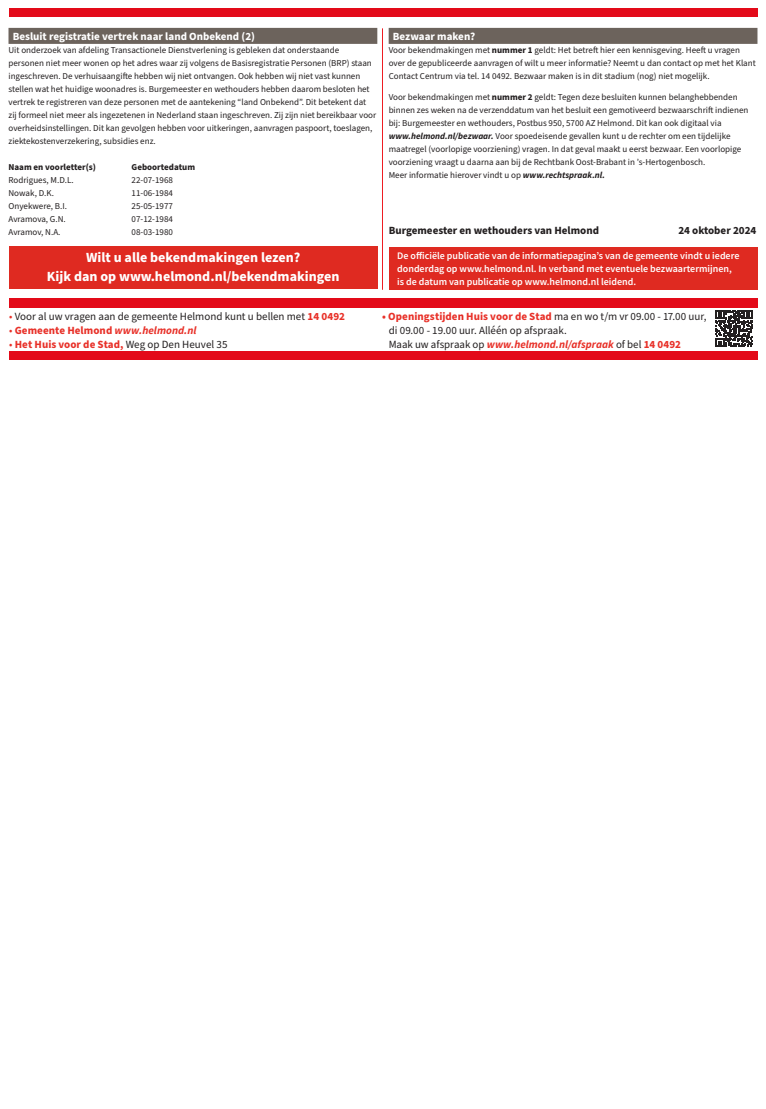
<style>
.page{position:relative;width:766px;height:1109px;background:#fff}
.page>*{position:absolute;margin:0;border:0;box-sizing:border-box;transform-origin:0 0}
.t1{font:700 14px/18px "Source Sans Pro";color:#fff;text-align:center}
.t2{font:11px/14px "Source Sans Pro";color:#231f20}
.t3{font:700 11px "Source Sans Pro";letter-spacing:.005em;color:#e83129}
.titelbalk_bekendmaking_warm_grey{font:700 11px "Source Sans Pro";color:#fff}
.t4{font:11px "Source Sans Pro Bold Italic 2";letter-spacing:.005em;color:#e83129}
.platte_tekst_bekendmaking{font:700 11px "Source Sans Pro";color:#231f20}
.t5{font:600 10px/13px "Source Sans Pro";color:#fff}
.platte_tekst_bekendmaking-2{font:9px/13px "Source Sans Pro";color:#231f20}
.platte_tekst_bekendmaking-3{font:700 9px "Source Sans Pro";color:#231f20}
.s1{font-weight:700}
.s2{font-family:"Source Sans Pro Bold Italic 2"}
.s3{color:#e83129}
.s4{font-weight:700;color:#e83129}
.s5{font-weight:400}
.s6{font-family:"Source Sans Pro Bold Italic 2";font-weight:400}
.s7{font-weight:400;color:#231f20}
.s8{font-weight:700;color:#e22821}
.s9{font-family:"Source Sans Pro";color:#231f20}
.s10{font-family:"Source Sans Pro";font-weight:700}
</style>
<div class="page">
<div style="left:9px;top:351px;width:748px;height:8px;background:#e30a19"></div>
<div style="left:9px;top:9px;width:748px;height:8px;background:#e30a19"></div>
<div style="left:9px;top:298px;width:749px;height:9px;background:#e30a19"></div>
<hr style="left:382px;top:28px;width:1px;height:262px;background:#ee1d23">
<svg style="left:715px;top:310px;width:37px;height:37px"></svg>
<div style="left:9px;top:28px;width:368px;height:16px;background:#6c635c"></div>
<div style="left:388px;top:28px;width:369px;height:16px;background:#6c635c"></div>
<div style="left:9px;top:246px;width:368px;height:42px;background:#df2a21"></div>
<div style="left:388px;top:247px;width:369px;height:42px;background:#df2a21"></div>
<p class="titelbalk_bekendmaking_warm_grey" style="left:13px;top:28px;width:244px">Besluit registratie vertrek naar land Onbekend (2)</p>
<p class="platte_tekst_bekendmaking-2" style="left:9px;top:43px;width:369px">Uit onderzoek van afdeling Transactionele Dienstverlening is gebleken dat onderstaande personen niet meer wonen op het adres waar zij volgens de Basisregistratie Personen (BRP) staan ingeschreven. De verhuisaangifte hebben wij niet ontvangen. Ook hebben wij niet vast kunnen stellen wat het huidige woonadres is. Burgemeester en wethouders hebben daarom besloten het vertrek te registreren van deze personen met de aantekening “land Onbekend”. Dit betekent dat zij formeel niet meer als ingezetenen in Nederland staan ingeschreven. Zij zijn niet bereikbaar voor overheidsinstellingen. Dit kan gevolgen hebben voor uitkeringen, aanvragen paspoort, toeslagen, ziektekostenverzekering, subsidies enz.</p>
<p class="platte_tekst_bekendmaking-3" style="left:9px;top:161px;width:89px">Naam en voorletter(s)</p>
<p class="platte_tekst_bekendmaking-3" style="left:132px;top:161px;width:65px">Geboortedatum</p>
<p class="platte_tekst_bekendmaking-2" style="left:9px;top:173px;width:67px">Rodrigues, M.D.L.</p>
<p class="platte_tekst_bekendmaking-2" style="left:132px;top:173px;width:43px">22-07-1968</p>
<p class="platte_tekst_bekendmaking-2" style="left:9px;top:186px;width:47px">Nowak, D.K.</p>
<p class="platte_tekst_bekendmaking-2" style="left:132px;top:186px;width:43px">11-06-1984</p>
<p class="platte_tekst_bekendmaking-2" style="left:9px;top:199px;width:60px">Onyekwere, B.I.</p>
<p class="platte_tekst_bekendmaking-2" style="left:132px;top:199px;width:43px">25-05-1977</p>
<p class="platte_tekst_bekendmaking-2" style="left:9px;top:212px;width:59px">Avramova, G.N.</p>
<p class="platte_tekst_bekendmaking-2" style="left:132px;top:212px;width:43px">07-12-1984</p>
<p class="platte_tekst_bekendmaking-2" style="left:9px;top:225px;width:53px">Avramov, N.A.</p>
<p class="platte_tekst_bekendmaking-2" style="left:132px;top:225px;width:43px">08-03-1980</p>
<p class="titelbalk_bekendmaking_warm_grey" style="left:393px;top:28px;width:84px">Bezwaar maken?</p>
<p class="platte_tekst_bekendmaking-2" style="left:388px;top:43px;width:368px">Voor bekendmakingen met <span class="s1">nummer 1</span> geldt: Het betreft hier een kennisgeving. Heeft u vragen over de gepubliceerde aanvragen of wilt u meer informatie? Neemt u dan contact op met het Klant<br>Contact Centrum via tel. 14 0492. Bezwaar maken is in dit stadium (nog) niet mogelijk.</p>
<p class="platte_tekst_bekendmaking-2" style="left:388px;top:90px;width:361px">Voor bekendmakingen met <span class="s1">nummer 2</span> geldt: Tegen deze besluiten kunnen belanghebbenden binnen zes weken na de verzenddatum van het besluit een gemotiveerd bezwaarschrift indienen bij: Burgemeester en wethouders, Postbus 950, 5700 AZ Helmond. Dit kan ook digitaal via</p>
<p class="platte_tekst_bekendmaking-2" style="left:388px;top:129px;width:354px"><span class="s2">www.helmond.nl/bezwaar.</span> Voor spoedeisende gevallen kunt u de rechter om een tijdelijke maatregel (voorlopige voorziening) vragen. In dat geval maakt u eerst bezwaar. Een voorlopige voorziening vraagt u daarna aan bij de Rechtbank Oost-Brabant in ’s-Hertogenbosch.</p>
<p class="platte_tekst_bekendmaking-2" style="left:388px;top:168px;width:218px">Meer informatie hierover vindt u op <span class="s2">www.rechtspraak.nl.</span></p>
<p class="platte_tekst_bekendmaking" style="left:388px;top:223px;width:212px">Burgemeester en wethouders van Helmond</p>
<p class="platte_tekst_bekendmaking" style="left:678px;top:223px;width:80px">24 oktober 2024</p>
<h1 class="t1" style="left:47px;top:249px;width:294px">Wilt u alle bekendmakingen lezen?<br>Kijk dan op www.helmond.nl/bekendmakingen</h1>
<p class="t5" style="left:397px;top:249px;width:343px">De officiële publicatie van de informatiepagina’s van de gemeente vindt u iedere donderdag op www.helmond.nl. In verband met eventuele bezwaartermijnen, is de datum van publicatie op www.helmond.nl leidend.</p>
<p class="t2" style="left:9px;top:309px;width:337px"><span class="s3">•</span> Voor al uw vragen aan de gemeente Helmond kunt u bellen met <span class="s4">14 0492</span></p>
<p class="t3" style="left:9px;top:323px;width:189px"><span class="s5">•</span> Gemeente Helmond <span class="s6">www.helmond.nl</span></p>
<p class="t3" style="left:9px;top:337px;width:220px"><span class="s5">•</span> Het Huis voor de Stad, <span class="s7">Weg op Den Heuvel 35</span></p>
<p class="t2" style="left:389px;top:309px;width:319px;text-indent:-7px"><span class="s4">• Openingstijde</span><span class="s8">n</span> <span class="s4">Huis voor de Stad</span> ma en wo t/m vr 09.00 - 17.00 uur, di 09.00 - 19.00 uur. Alléén op afspraak.</p>
<p class="t4" style="left:388px;top:337px;width:293px"><span class="s9">Maak uw afspraak op</span> www.helmond.nl/afspraak <span class="s9">of bel</span> <span class="s10">14 0492</span></p>
</div>
